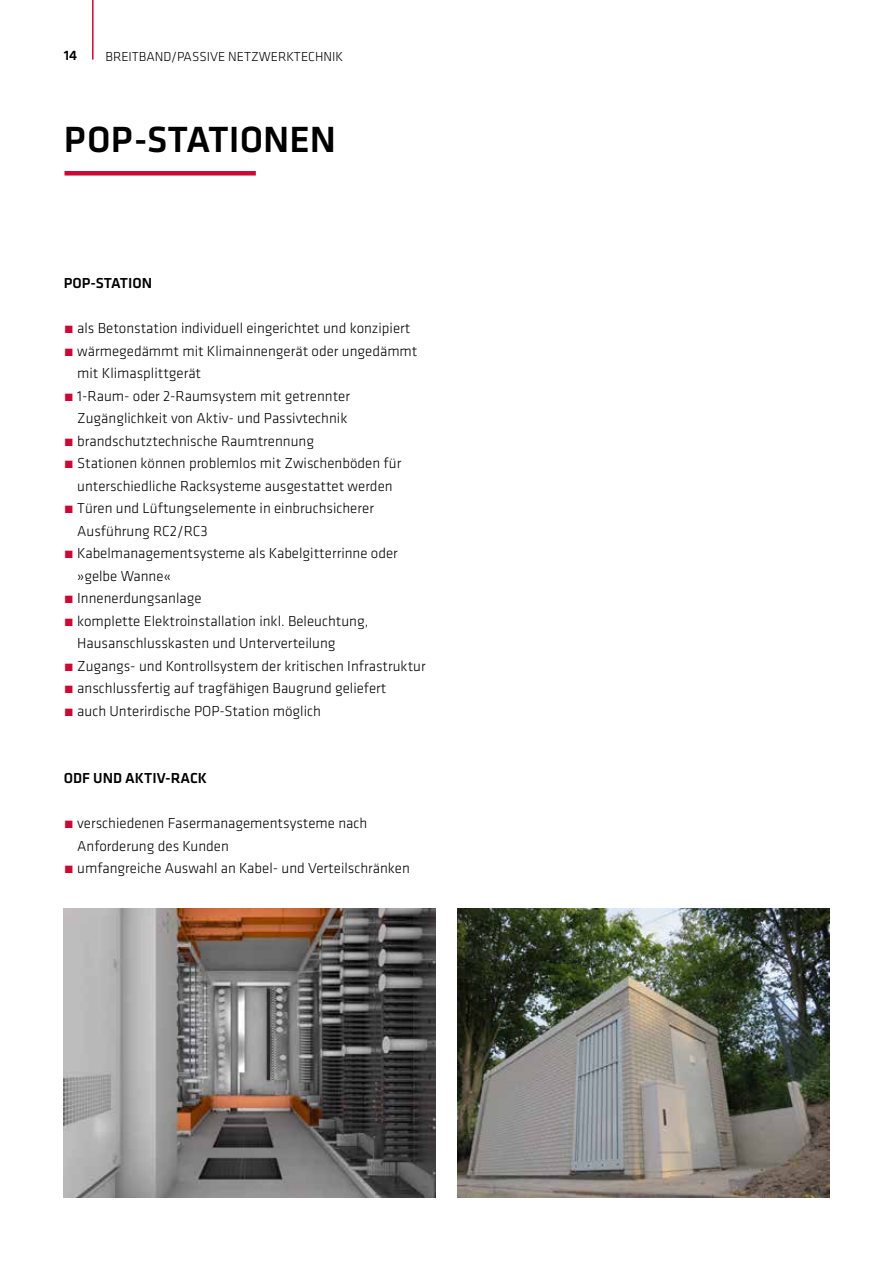
<style>
.page{position:relative;width:893px;height:1263px;background:#fff}
.page>*{position:absolute;margin:0;border:0;box-sizing:border-box;transform-origin:0 0}
.t1{font:500 36px "GC Klavika Head";color:#000}
.t2{font:300 15px/22.5px "GC Klavika Fein";color:#000}
.t3{font:500 15px "GC Klavika";color:#000}
.t4{font:300 13.5px "GC Klavika Fein";color:#000}
.t5{font:500 13.5px "GC Klavika Head";color:#000}
.s1{color:#cc0935}
</style>
<div class="page">
<img style="left:64px;top:908px;width:372px;height:290px">
<img style="left:457px;top:908px;width:372px;height:290px">
<div style="left:64px;top:171px;width:192px;height:5px;background:#cc0935"></div>
<hr style="left:92px;top:0;width:2px;height:60px;background:#cc0935">
<p class="t5" style="left:64px;top:45px;width:15px">14</p>
<p class="t4" style="left:105px;top:49px;width:239px">BREITBAND/PASSIVE NETZWERKTECHNIK</p>
<h1 class="t1" style="left:64px;top:114px;width:274px">POP-STATIONEN</h1>
<p class="t3" style="left:64px;top:273px;width:90px">POP-STATION</p>
<p class="t2" style="left:64px;top:317px;width:348px"><span class="s1">•</span> als Betonstation individuell eingerichtet und konzipiert</p>
<p class="t2" style="left:77px;top:339px;width:342px;text-indent:-13px"><span class="s1">•</span> wärmegedämmt mit Klimainnengerät oder ungedämmt mit Klimasplittgerät</p>
<p class="t2" style="left:64px;top:384px;width:288px;text-align:right"><span class="s1">•</span> 1-Raum- oder 2-Raumsystem mit getrennter<br>Zugänglichkeit von Aktiv- und Passivtechnik</p>
<p class="t2" style="left:64px;top:429px;width:252px"><span class="s1">•</span> brandschutztechnische Raumtrennung</p>
<p class="t2" style="left:64px;top:452px;width:339px;text-align:center"><span class="s1">•</span> Stationen können problemlos mit Zwischenböden für unterschiedliche Racksysteme ausgestattet werden</p>
<p class="t2" style="left:77px;top:497px;width:298px;text-indent:-13px"><span class="s1">•</span> Türen und Lüftungselemente in einbruchsicherer<br>Ausführung RC2/RC3</p>
<p class="t2" style="left:77px;top:542px;width:322px;text-indent:-13px"><span class="s1">•</span> Kabelmanagementsysteme als Kabelgitterrinne oder »gelbe Wanne«</p>
<p class="t2" style="left:64px;top:587px;width:139px"><span class="s1">•</span> Innenerdungsanlage</p>
<p class="t2" style="left:77px;top:609px;width:293px;text-indent:-13px"><span class="s1">•</span> komplette Elektroinstallation inkl. Beleuchtung,<br>Hausanschlusskasten und Unterverteilung</p>
<p class="t2" style="left:64px;top:654px;width:363px"><span class="s1">•</span> Zugangs- und Kontrollsystem der kritischen Infrastruktur</p>
<p class="t2" style="left:64px;top:677px;width:324px"><span class="s1">•</span> anschlussfertig auf tragfähigen Baugrund geliefert</p>
<p class="t2" style="left:64px;top:699px;width:259px"><span class="s1">•</span> auch Unterirdische POP-Station möglich</p>
<p class="t3" style="left:64px;top:768px;width:145px">ODF UND AKTIV-RACK</p>
<p class="t2" style="left:77px;top:812px;width:292px;text-indent:-13px"><span class="s1">•</span> verschiedenen Fasermanagementsysteme nach<br>Anforderung des Kunden</p>
<p class="t2" style="left:64px;top:857px;width:348px"><span class="s1">•</span> umfangreiche Auswahl an Kabel- und Verteilschränken</p>
</div>
